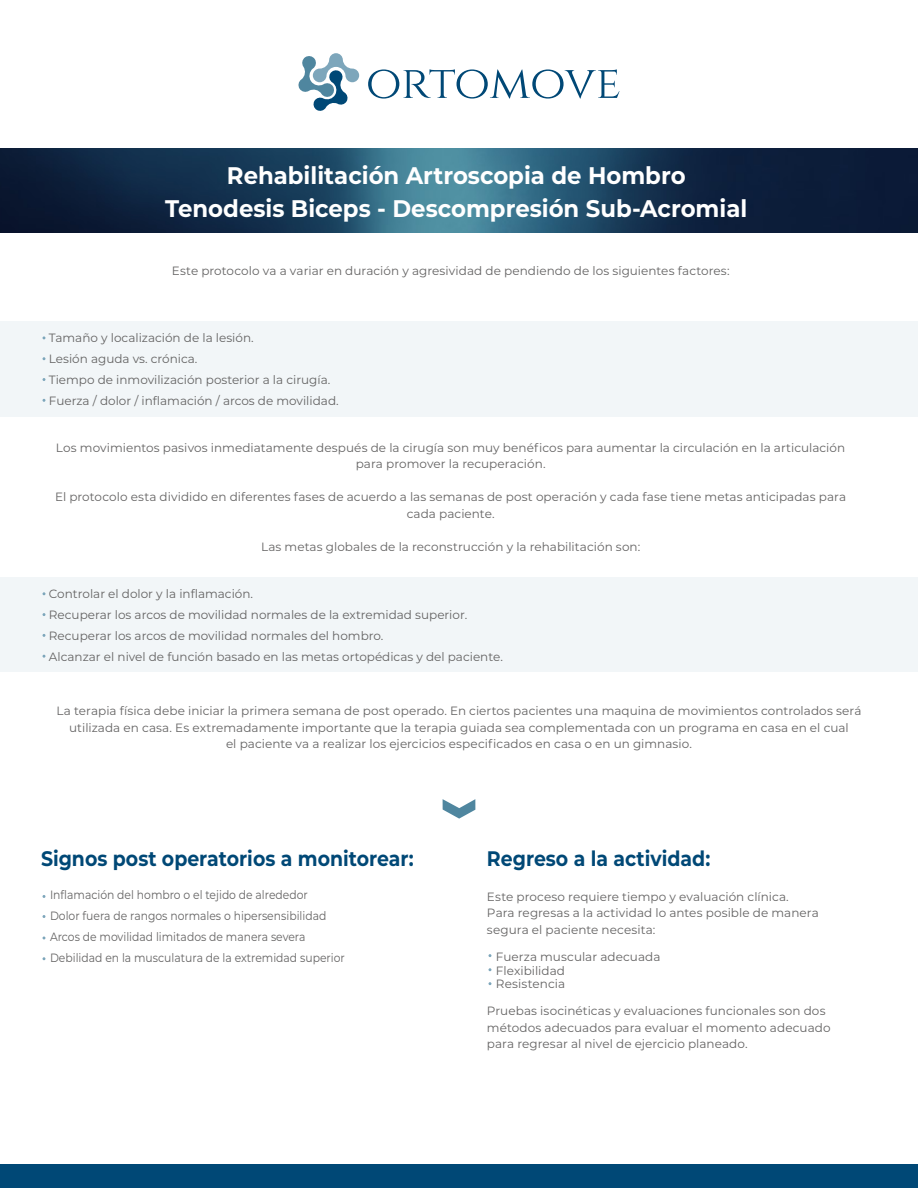
<style>
.page{position:relative;width:918px;height:1188px;background:#fff}
.page>*{position:absolute;margin:0;border:0;box-sizing:border-box;transform-origin:0 0}
.t1{font:700 24px/33px "Montserrat";color:#fff;text-align:center;scale:.95 1}
.t2{font:700 21px "Montserrat";color:#004876;scale:.9 1}
.t3{font:12px/16.5px "Montserrat";color:#646363}
.t4{font:12px/21px "Montserrat";color:#646363;scale:.9 1}
</style>
<div class="page">
<img style="left:0;top:149px;width:918px;height:83px">
<div style="left:0;top:578px;width:918px;height:94px;background:#f2f6f8"></div>
<div style="left:0;top:321px;width:918px;height:96px;background:#f2f6f8"></div>
<svg style="left:298px;top:53px;width:61px;height:58px"></svg>
<svg style="left:368px;top:69px;width:252px;height:30px"></svg>
<div style="left:0;top:1165px;width:918px;height:23px;background:#004876"></div>
<svg style="left:443px;top:799px;width:32px;height:20px"></svg>
<h1 class="t1" style="left:165px;top:158px;width:614px">Rehabilitación Artroscopia de Hombro<br>Tenodesis Biceps - Descompresión Sub-Acromial</h1>
<p class="t3" style="left:172px;top:262px;width:559px">Este protocolo va a variar en duración y agresividad de pendiendo de los siguientes factores:</p>
<p class="t3" style="left:49px;top:327px;width:291px;line-height:21px">Tamaño y localización de la lesión.<br>Lesión aguda vs. crónica.<br>Tiempo de inmovilización posterior a la cirugía.<br>Fuerza / dolor / inflamación / arcos de movilidad.</p>
<p class="t3" style="left:56px;top:439px;width:791px;text-align:center">Los movimientos pasivos inmediatamente después de la cirugía son muy benéficos para aumentar la circulación en la articulación para promover la recuperación.</p>
<p class="t3" style="left:55px;top:489px;width:793px;text-align:center">El protocolo esta dividido en diferentes fases de acuerdo a las semanas de post operación y cada fase tiene metas anticipadas para cada paciente.</p>
<p class="t3" style="left:261px;top:538px;width:381px">Las metas globales de la reconstrucción y la rehabilitación son:</p>
<p class="t3" style="left:49px;top:583px;width:455px;line-height:21px">Controlar el dolor y la inflamación.<br>Recuperar los arcos de movilidad normales de la extremidad superior.<br>Recuperar los arcos de movilidad normales del hombro.<br>Alcanzar el nivel de función basado en las metas ortopédicas y del paciente.</p>
<p class="t3" style="left:57px;top:702px;width:806px;text-align:center">La terapia física debe iniciar la primera semana de post operado. En ciertos pacientes una maquina de movimientos controlados será utilizada en casa. Es extremadamente importante que la terapia guiada sea complementada con un programa en casa en el cual<br>el paciente va a realizar los ejercicios especificados en casa o en un gimnasio.</p>
<h2 class="t2" style="left:41px;top:844px;width:416px">Signos post operatorios a monitorear:</h2>
<h2 class="t2" style="left:487px;top:844px;width:250px">Regreso a la actividad:</h2>
<p class="t4" style="left:50px;top:884px;width:329px">Inflamación del hombro o el tejido de alrededor<br>Dolor fuera de rangos normales o hipersensibilidad Arcos de movilidad limitados de manera severa Debilidad en la musculatura de la extremidad superior</p>
<p class="t3" style="left:487px;top:888px;width:333px">Este proceso requiere tiempo y evaluación clínica.<br>Para regresas a la actividad lo antes posible de manera segura el paciente necesita:</p>
<p class="t3" style="left:496px;top:950px;width:166px;line-height:13.5px">Fuerza muscular adecuada<br>Flexibilidad<br>Resistencia</p>
<p class="t3" style="left:487px;top:1002px;width:345px">Pruebas isocinéticas y evaluaciones funcionales son dos métodos adecuados para evaluar el momento adecuado para regresar al nivel de ejercicio planeado.</p>
</div>
